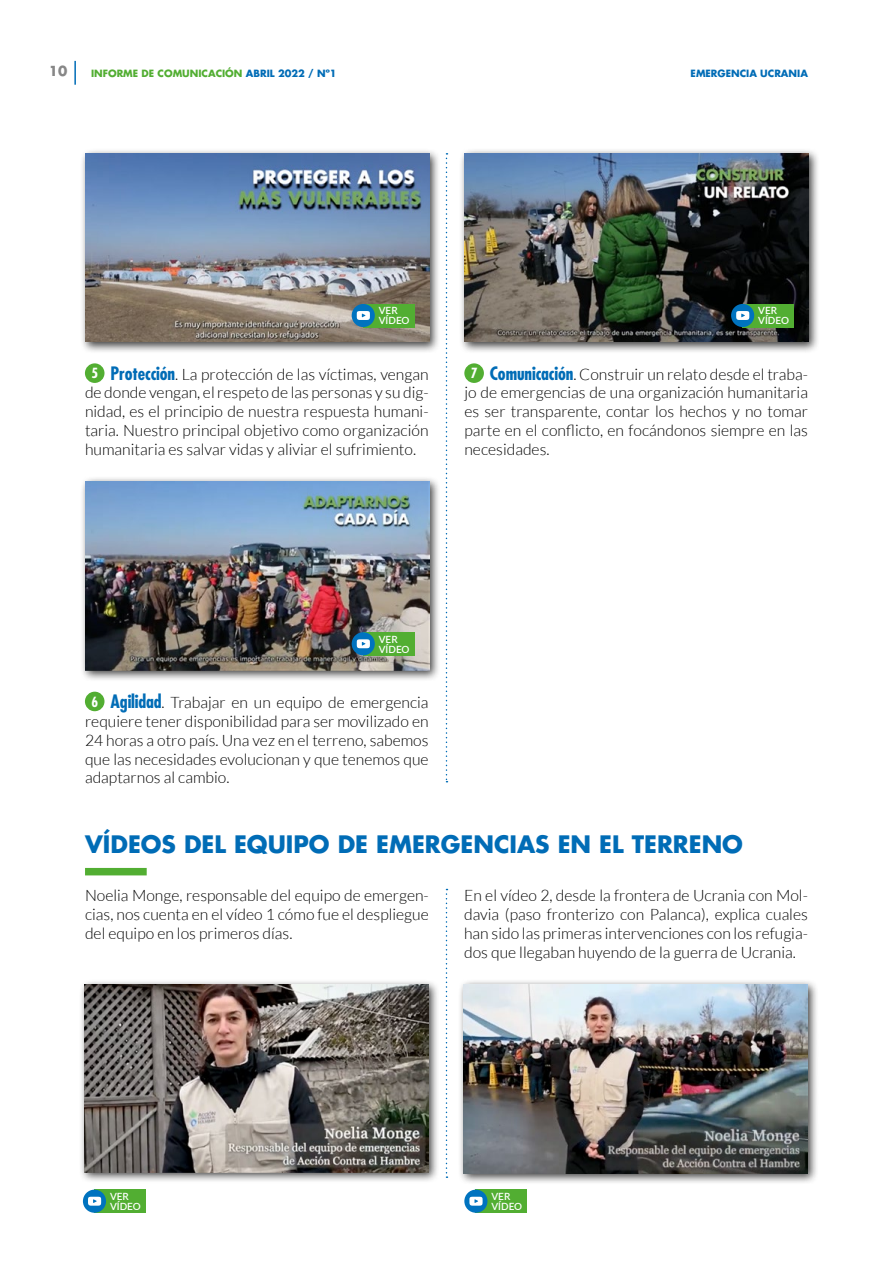
<style>
.page{position:relative;width:893px;height:1263px;background:#fff}
.page>*{position:absolute;margin:0;border:0;box-sizing:border-box;transform-origin:0 0}
.t1{font:700 23.4px "Futura LT";color:#006cb6}
.t2{font:300 15.75px/18.9px "Lato";color:#000;text-align:justify}
.t3{font:700 condensed 13.65px "Futura Std";color:#fff}
.t4{font:700 13.5px "Futura LT";color:#878787}
.t5{font:600 9.9px/9.9px "Lato";color:#fff}
.t6{font:700 9.75px "Futura LT";color:#52ae32}
.t7{font:700 9.75px "Futura LT";color:#006cb6}
.s1{color:#006cb6}
.s2{font-family:"Futura Std";font-weight:700;font-stretch:condensed;font-size:18px;color:#006cb6}
</style>
<div class="page">
<hr style="left:74px;top:61px;width:2px;height:24px;background:#006cb6">
<div style="left:85px;top:363px;width:19px;height:20px;background:#52ae32;border-radius:50%"></div>
<div style="left:464px;top:363px;width:20px;height:20px;background:#52ae32;border-radius:50%"></div>
<div style="left:85px;top:692px;width:19px;height:19px;background:#52ae32;border-radius:50%"></div>
<div style="left:79px;top:148px;width:361px;height:206px;background:#000;opacity:.75"></div>
<img style="left:85px;top:153px;width:344px;height:189px">
<div style="left:459px;top:147px;width:361px;height:207px;background:#000;opacity:.75"></div>
<img style="left:464px;top:153px;width:345px;height:189px">
<div style="left:79px;top:476px;width:361px;height:206px;background:#000;opacity:.75"></div>
<img style="left:85px;top:481px;width:344px;height:189px">
<div style="left:79px;top:980px;width:360px;height:204px;background:#000;opacity:.75"></div>
<img style="left:84px;top:985px;width:345px;height:187px">
<div style="left:458px;top:979px;width:361px;height:206px;background:#000;opacity:.75"></div>
<img style="left:464px;top:985px;width:344px;height:189px">
<div style="left:363px;top:304px;width:51px;height:23px;background:#52ae32"></div>
<div style="left:352px;top:304px;width:23px;height:23px;background:#0073bf;border-radius:50%"></div>
<svg style="left:357px;top:311px;width:13px;height:9px"></svg>
<div style="left:743px;top:304px;width:51px;height:23px;background:#52ae32"></div>
<div style="left:731px;top:304px;width:23px;height:23px;background:#0073bf;border-radius:50%"></div>
<svg style="left:736px;top:311px;width:13px;height:9px"></svg>
<div style="left:363px;top:632px;width:51px;height:23px;background:#52ae32"></div>
<div style="left:352px;top:632px;width:23px;height:23px;background:#0073bf;border-radius:50%"></div>
<svg style="left:357px;top:639px;width:13px;height:9px"></svg>
<div style="left:94px;top:1189px;width:52px;height:24px;background:#52ae32"></div>
<div style="left:83px;top:1189px;width:23px;height:24px;background:#0073bf;border-radius:50%"></div>
<svg style="left:88px;top:1197px;width:13px;height:9px"></svg>
<div style="left:476px;top:1189px;width:51px;height:24px;background:#52ae32"></div>
<div style="left:464px;top:1189px;width:23px;height:24px;background:#0073bf;border-radius:50%"></div>
<svg style="left:469px;top:1197px;width:14px;height:9px"></svg>
<div style="left:85px;top:868px;width:62px;height:7px;background:#52ae32"></div>
<svg style="left:446px;top:153px;width:1px;height:629px"></svg>
<svg style="left:446px;top:889px;width:1px;height:289px"></svg>
<p class="t4" style="left:49px;top:62px;width:20px">10</p>
<p class="t6" style="left:91px;top:67px;width:247px">INFORME DE COMUNICACIÓN <span class="s1">ABRIL 2022 / Nº1</span></p>
<p class="t7" style="left:691px;top:67px;width:119px">EMERGENCIA UCRANIA</p>
<p class="t5" style="left:379px;top:305px;width:32px">VER<br>VÍDEO</p>
<p class="t5" style="left:758px;top:305px;width:32px">VER<br>VÍDEO</p>
<p class="t2" style="left:85px;top:364px;width:345px;text-indent:26px"><span class="s2">Protección</span>. La protección de las víctimas, vengan de donde vengan, el respeto de las personas y su dig&shy;nidad, es el principio de nuestra respuesta humani&shy;taria. Nuestro principal objetivo como organización humanitaria es salvar vidas y aliviar el sufrimiento.</p>
<p class="t2" style="left:464px;top:364px;width:345px;text-indent:26px"><span class="s2">Comunicación</span>. Construir un relato desde el traba&shy;jo de emergencias de una organización humanitaria es ser transparente, contar los hechos y no tomar parte en el conflicto, en focándonos siempre en las necesidades.</p>
<p class="t3" style="left:91px;top:365px;width:8px">5</p>
<p class="t3" style="left:471px;top:365px;width:8px">7</p>
<p class="t5" style="left:379px;top:634px;width:32px">VER<br>VÍDEO</p>
<p class="t2" style="left:85px;top:693px;width:345px;text-indent:26px"><span class="s2">Agilidad</span>. Trabajar en un equipo de emergencia requiere tener disponibilidad para ser movilizado en 24 horas a otro país. Una vez en el terreno, sabemos que las necesidades evolucionan y que tenemos que adaptarnos al cambio.</p>
<p class="t3" style="left:91px;top:693px;width:8px">6</p>
<h1 class="t1" style="left:85px;top:829px;width:659px">VÍDEOS DEL EQUIPO DE EMERGENCIAS EN EL TERRENO</h1>
<p class="t2" style="left:85px;top:886px;width:345px">Noelia Monge, responsable del equipo de emergen&shy;cias, nos cuenta en el vídeo 1 cómo fue el despliegue del equipo en los primeros días.</p>
<p class="t2" style="left:464px;top:886px;width:345px">En el vídeo 2, desde la frontera de Ucrania con Mol&shy;davia (paso fronterizo con Palanca), explica cuales han sido las primeras intervenciones con los refugia&shy;dos que llegaban huyendo de la guerra de Ucrania.</p>
<p class="t5" style="left:110px;top:1191px;width:32px">VER<br>VÍDEO</p>
<p class="t5" style="left:491px;top:1191px;width:32px">VER<br>VÍDEO</p>
</div>
